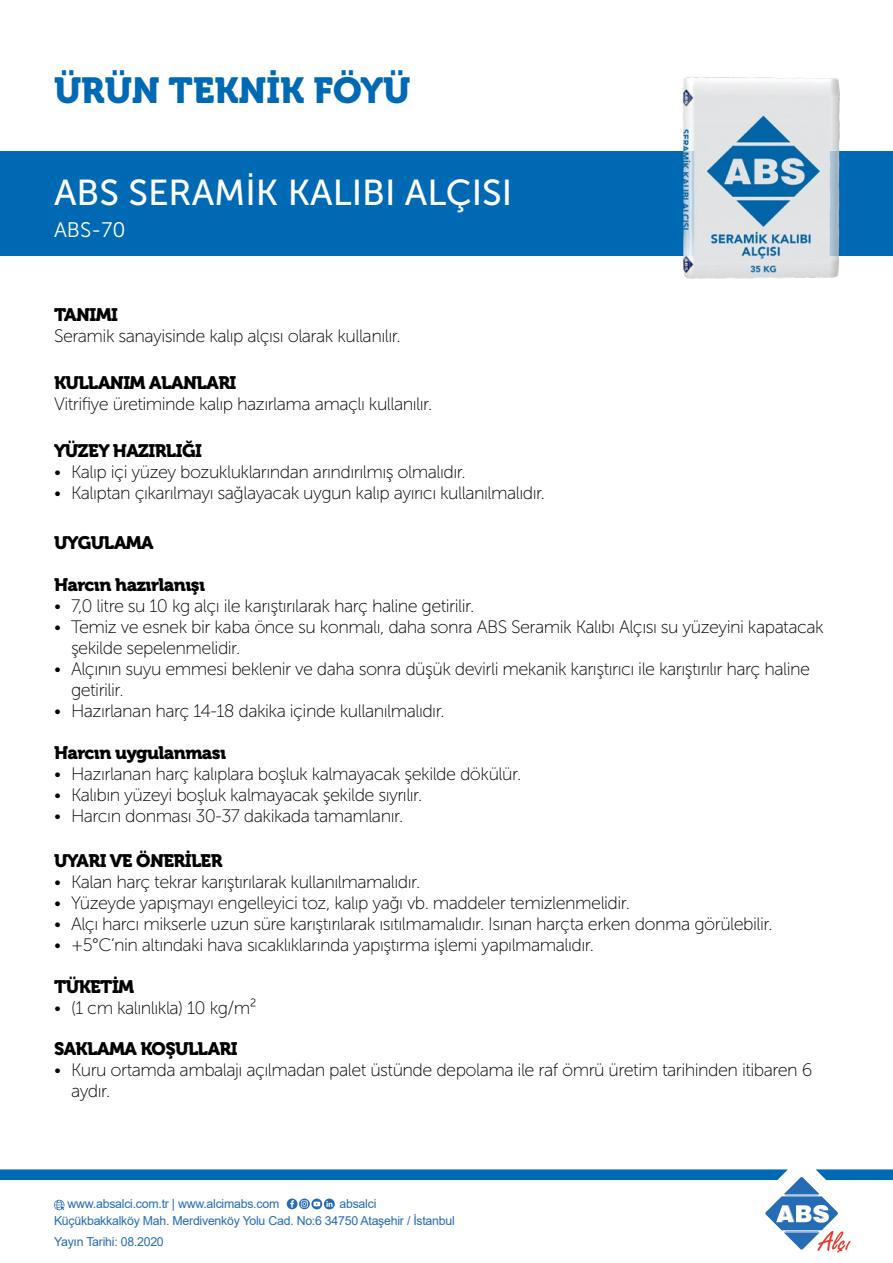
<style>
.page{position:relative;width:893px;height:1263px;background:#fff}
.page>*{position:absolute;margin:0;border:0;box-sizing:border-box;transform-origin:0 0}
.t1{font:36px "Museo Sans 500";color:#fff}
.t2{font:36px "Museo 900";color:#0069b4}
.t3{font:21px "Museo Sans 300";color:#fff}
.t4{font:18px/21px "Museo Sans 100";letter-spacing:-.03em;color:#000}
.t5{font:18px "Museo 900";letter-spacing:-.03em;color:#000}
.t6{font:12.3px/17.9px "Arial";letter-spacing:-.02em;color:#256cb5}
</style>
<div class="page">
<div style="left:0;top:151px;width:893px;height:104px;background:#0069b4"></div>
<svg style="left:0;top:1169px;width:893px;height:83px"></svg>
<img style="left:651px;top:77px;width:225px;height:202px">
<h1 class="t2" style="left:54px;top:70px;width:358px">ÜRÜN TEKNİK FÖYÜ</h1>
<h1 class="t1" style="left:54px;top:172px;width:460px">ABS SERAMİK KALIBI ALÇISI</h1>
<p class="t3" style="left:54px;top:218px;width:73px">ABS-70</p>
<p class="t5" style="left:54px;top:304px;width:66px">TANIMI</p>
<p class="t4" style="left:54px;top:325px;width:348px">Seramik sanayisinde kalıp alçısı olarak kullanılır.</p>
<p class="t5" style="left:54px;top:372px;width:184px">KULLANIM ALANLARI</p>
<p class="t4" style="left:54px;top:393px;width:380px">Vitrifiye üretiminde kalıp hazırlama amaçlı kullanılır.</p>
<p class="t5" style="left:54px;top:441px;width:150px">YÜZEY HAZIRLIĞI</p>
<p class="t4" style="left:54px;top:462px;width:413px">• Kalıp içi yüzey bozukluklarından arındırılmış olmalıdır.</p>
<p class="t4" style="left:54px;top:483px;width:493px">• Kalıptan çıkarılmayı sağlayacak uygun kalıp ayırıcı kullanılmalıdır.</p>
<p class="t5" style="left:54px;top:532px;width:101px">UYGULAMA</p>
<p class="t5" style="left:54px;top:574px;width:153px">Harcın hazırlanışı</p>
<p class="t4" style="left:54px;top:595px;width:422px">• 7,0 litre su 10 kg alçı ile karıştırılarak harç haline getirilir.</p>
<p class="t4" style="left:71px;top:616px;width:754px;text-indent:-17px">• Temiz ve esnek bir kaba önce su konmalı, daha sonra ABS Seramik Kalıbı Alçısı su yüzeyini kapatacak şekilde sepelenmelidir.</p>
<p class="t4" style="left:71px;top:658px;width:741px;text-indent:-17px">• Alçının suyu emmesi beklenir ve daha sonra düşük devirli mekanik karıştırıcı ile karıştırılır harç haline getirilir.</p>
<p class="t4" style="left:54px;top:700px;width:392px">• Hazırlanan harç 14-18 dakika içinde kullanılmalıdır.</p>
<p class="t5" style="left:54px;top:742px;width:174px">Harcın uygulanması</p>
<p class="t4" style="left:54px;top:763px;width:469px">• Hazırlanan harç kalıplara boşluk kalmayacak şekilde dökülür.</p>
<p class="t4" style="left:54px;top:784px;width:370px">• Kalıbın yüzeyi boşluk kalmayacak şekilde sıyrılır.</p>
<p class="t4" style="left:54px;top:805px;width:351px">• Harcın donması 30-37 dakikada tamamlanır.</p>
<p class="t5" style="left:54px;top:851px;width:170px">UYARI VE ÖNERİLER</p>
<p class="t4" style="left:54px;top:872px;width:368px">• Kalan harç tekrar karıştırılarak kullanılmamalıdır.</p>
<p class="t4" style="left:54px;top:893px;width:578px">• Yüzeyde yapışmayı engelleyici toz, kalıp yağı vb. maddeler temizlenmelidir.</p>
<p class="t4" style="left:54px;top:914px;width:720px">• Alçı harcı mikserle uzun süre karıştırılarak ısıtılmamalıdır. Isınan harçta erken donma görülebilir.</p>
<p class="t4" style="left:54px;top:935px;width:542px">• +5°C’nin altındaki hava sıcaklıklarında yapıştırma işlemi yapılmamalıdır.</p>
<p class="t5" style="left:54px;top:977px;width:82px">TÜKETİM</p>
<p class="t4" style="left:54px;top:998px;width:204px">• (1 cm kalınlıkla) 10 kg/m²</p>
<p class="t5" style="left:54px;top:1039px;width:185px">SAKLAMA KOŞULLARI</p>
<p class="t4" style="left:71px;top:1060px;width:743px;text-indent:-17px">• Kuru ortamda ambalajı açılmadan palet üstünde depolama ile raf ömrü üretim tarihinden itibaren 6 aydır.</p>
<p class="t6" style="left:54px;top:1194px;width:402px;text-indent:285px">absalci<br>Küçükbakkalköy Mah. Merdivenköy Yolu Cad. No:6 34750 Ataşehir / İstanbul</p>
<p class="t6" style="left:54px;top:1232px;width:111px">Yayın Tarihi: 08.2020</p>
<p class="t6" style="left:68px;top:1195px;width:213px">www.absalci.com.tr | www.alcimabs.com</p>
</div>
